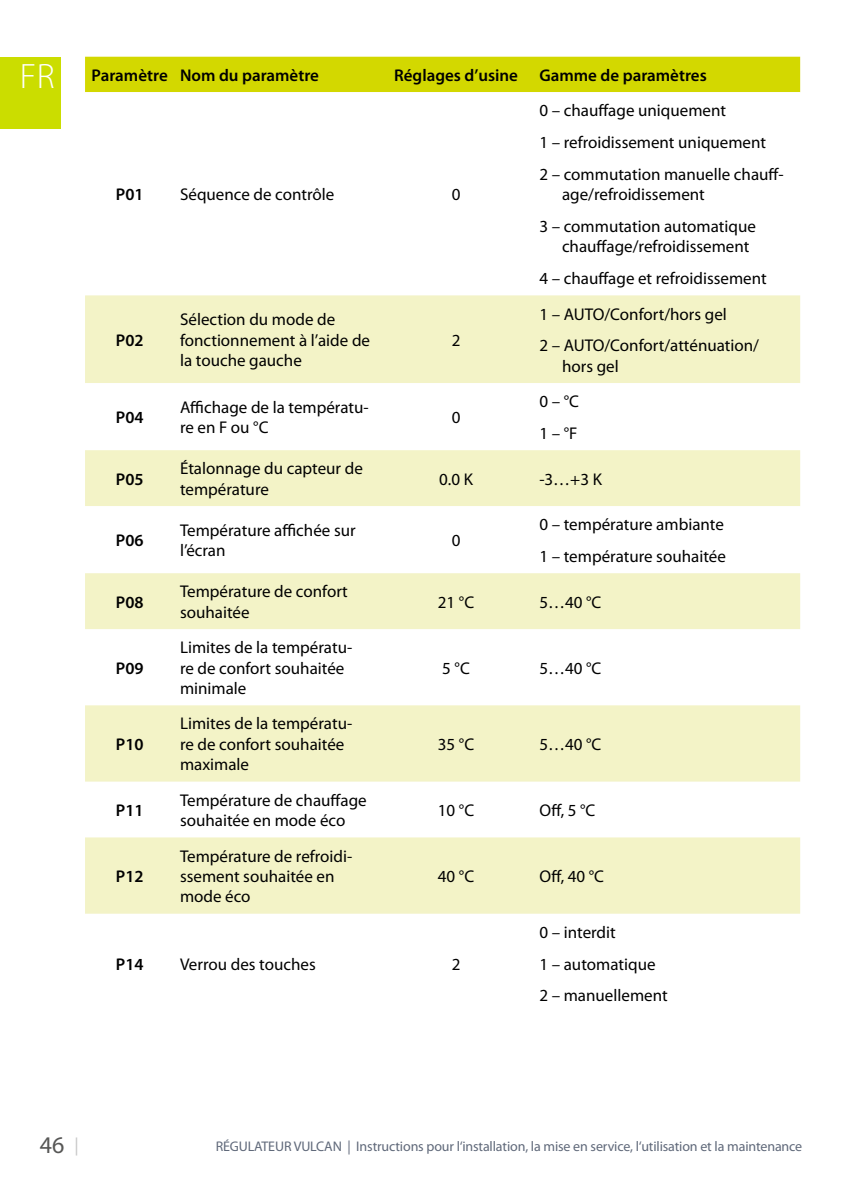
<style>
.page{position:relative;width:842px;height:1191px;background:#fff}
.page>*{position:absolute;margin:0;border:0;box-sizing:border-box;transform-origin:0 0}
.t1{font:300 35.4px "Myriad Pro";color:#fff}
.t2{font:24px "Myriad Pro";color:#575756}
.t3{font:17px/20.4px "Myriad Pro";color:#000}
.t4{font:600 17px "Myriad Pro";color:#000}
.t5{font:14px "Myriad Pro";letter-spacing:-.01em;color:#60697a}
.s1{font-size:18px;color:#c6c6c6}
</style>
<div class="page">
<div style="left:0;top:57px;width:60px;height:71px;background:#cbdd00"></div>
<div style="left:85px;top:57px;width:715px;height:35px;background:#d3d800"></div>
<svg style="left:85px;top:295px;width:715px;height:618px;fill:#f3f3c7"></svg>
<h1 class="t1" style="left:20px;top:55px;width:36px">FR</h1>
<p class="t4" style="left:92px;top:64px;width:229px">Paramètre Nom du paramètre</p>
<p class="t4" style="left:394px;top:64px;width:125px">Réglages d’usine</p>
<p class="t4" style="left:539px;top:64px;width:169px">Gamme de paramètres</p>
<p class="t4" style="left:116px;top:184px;width:29px">P01</p>
<p class="t3" style="left:180px;top:184px;width:156px">Séquence de contrôle</p>
<p class="t3" style="left:452px;top:184px;width:10px">0</p>
<p class="t4" style="left:116px;top:329px;width:29px">P02</p>
<p class="t3" style="left:180px;top:309px;width:192px">Sélection du mode de fonctionnement à l’aide de la touche gauche</p>
<p class="t3" style="left:452px;top:329px;width:10px">2</p>
<p class="t4" style="left:116px;top:406px;width:29px">P04</p>
<p class="t3" style="left:180px;top:396px;width:190px">Affichage de la températu&shy;re en F ou °C</p>
<p class="t3" style="left:452px;top:407px;width:10px">0</p>
<p class="t3" style="left:539px;top:94px;width:246px;line-height:31.8px">0 – chauffage uniquement<br>1 – refroidissement uniquement<br>2 – commutation manuelle chauff-</p>
<p class="t3" style="left:539px;top:178px;width:218px;line-height:31.8px;text-indent:23px">age/refroidissement<br>3 – commutation automatique</p>
<p class="t3" style="left:539px;top:230px;width:229px;line-height:31.8px;text-align:center">chauffage/refroidissement<br>4 – chauffage et refroidissement</p>
<p class="t3" style="left:539px;top:298px;width:221px;line-height:31.8px">1 – AUTO/Confort/hors gel<br>2 – AUTO/Confort/atténuation/</p>
<p class="t3" style="left:562px;top:355px;width:58px">hors gel</p>
<p class="t3" style="left:539px;top:385px;width:41px;line-height:31.8px">0 – °C<br>1 – °F</p>
<p class="t4" style="left:116px;top:468px;width:29px">P05</p>
<p class="t3" style="left:180px;top:458px;width:184px">Étalonnage du capteur de température</p>
<p class="t3" style="left:439px;top:468px;width:35px">0.0 K</p>
<p class="t3" style="left:539px;top:468px;width:64px">-3…+3 K</p>
<p class="t4" style="left:116px;top:529px;width:29px">P06</p>
<p class="t3" style="left:180px;top:519px;width:177px">Température affichée sur l’écran</p>
<p class="t3" style="left:452px;top:530px;width:10px">0</p>
<p class="t3" style="left:539px;top:508px;width:188px;line-height:31.8px">0 – température ambiante<br>1 – température souhaitée</p>
<p class="t4" style="left:116px;top:591px;width:29px">P08</p>
<p class="t3" style="left:180px;top:581px;width:169px">Température de confort souhaitée</p>
<p class="t3" style="left:438px;top:591px;width:38px">21 °C</p>
<p class="t3" style="left:539px;top:591px;width:64px">5…40 °C</p>
<p class="t4" style="left:116px;top:657px;width:29px">P09</p>
<p class="t4" style="left:116px;top:733px;width:29px">P10</p>
<p class="t3" style="left:180px;top:637px;width:174px">Limites de la températu&shy;re de confort souhaitée minimale</p>
<p class="t3" style="left:180px;top:713px;width:174px">Limites de la températu&shy;re de confort souhaitée maximale</p>
<p class="t3" style="left:442px;top:657px;width:29px">5 °C</p>
<p class="t3" style="left:539px;top:657px;width:64px">5…40 °C</p>
<p class="t3" style="left:438px;top:733px;width:38px">35 °C</p>
<p class="t3" style="left:539px;top:733px;width:64px">5…40 °C</p>
<p class="t4" style="left:116px;top:799px;width:29px">P11</p>
<p class="t3" style="left:180px;top:789px;width:188px">Température de chauffage souhaitée en mode éco</p>
<p class="t3" style="left:438px;top:799px;width:38px">10 °C</p>
<p class="t3" style="left:539px;top:799px;width:58px">Off, 5 °C</p>
<p class="t4" style="left:116px;top:865px;width:29px">P12</p>
<p class="t3" style="left:180px;top:845px;width:174px">Température de refroidi&shy;ssement souhaitée en mode éco</p>
<p class="t3" style="left:438px;top:865px;width:38px">40 °C</p>
<p class="t3" style="left:539px;top:865px;width:66px">Off, 40 °C</p>
<p class="t4" style="left:116px;top:953px;width:29px">P14</p>
<p class="t3" style="left:180px;top:953px;width:137px">Verrou des touches</p>
<p class="t3" style="left:452px;top:953px;width:10px">2</p>
<p class="t3" style="left:539px;top:916px;width:130px;line-height:31.8px">0 – interdit<br>1 – automatique<br>2 – manuellement</p>
<h2 class="t2" style="left:40px;top:1130px;width:41px">46 <span class="s1">|</span></h2>
<p class="t5" style="left:216px;top:1138px;width:588px">RÉGULATEUR VULCAN | Instructions pour l‘installation, la mise en service, l‘utilisation et la maintenance</p>
</div>
